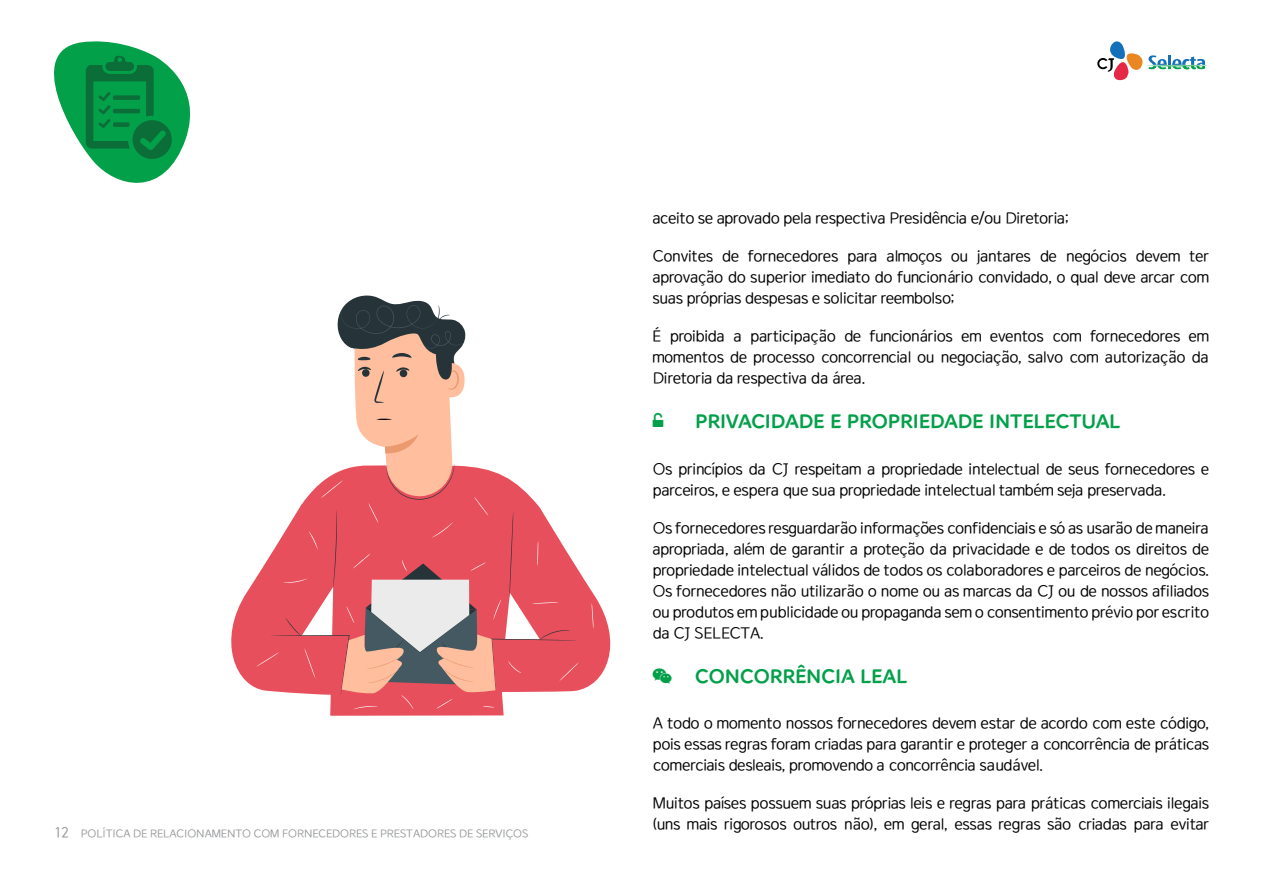
<style>
.page{position:relative;width:1263px;height:893px;background:#fff}
.page>*{position:absolute;margin:0;border:0;box-sizing:border-box;transform-origin:0 0}
.t1{font:16.5px "CJONLYONENE Wtitle OTF Bold";color:#03a04a}
.t2{font:15px/21px "CJONLYONENE Wbody OTF Regular";color:#000;text-align:justify}
.t3{font:10.5px "CJONLYONENE Wbody OTF Regular";color:#939598}
.s1{font-size:13.5px}
</style>
<div class="page">
<svg style="left:54px;top:41px;width:137px;height:142px"></svg>
<svg style="left:1097px;top:41px;width:111px;height:40px"></svg>
<svg style="left:231px;top:571px;width:380px;height:145px"></svg>
<svg style="left:591px;top:603px;width:3px;height:26px"></svg>
<svg style="left:256px;top:295px;width:323px;height:414px"></svg>
<p class="t3" style="left:54px;top:826px;width:476px"><span class="s1">12</span> POLÍTICA DE RELACIONAMENTO COM FORNECEDORES E PRESTADORES DE SERVIÇOS</p>
<p class="t2" style="left:653px;top:207px;width:418px">aceito se aprovado pela respectiva Presidência e/ou Diretoria;</p>
<p class="t2" style="left:653px;top:245px;width:558px">Convites de fornecedores para almoços ou jantares de negócios devem ter aprovação do superior imediato do funcionário convidado, o qual deve arcar com suas próprias despesas e solicitar reembolso;</p>
<p class="t2" style="left:653px;top:325px;width:558px">É proibida a participação de funcionários em eventos com fornecedores em momentos de processo concorrencial ou negociação, salvo com autorização da Diretoria da respectiva da área.</p>
<p class="t1" style="left:695px;top:409px;width:426px">PRIVACIDADE E PROPRIEDADE INTELECTUAL</p>
<p class="t2" style="left:653px;top:458px;width:558px">Os princípios da CJ respeitam a propriedade intelectual de seus fornecedores e parceiros, e espera que sua propriedade intelectual tambèm seja preservada.</p>
<p class="t2" style="left:653px;top:517px;width:558px">Os fornecedores resguardarão informações confidenciais e só as usarão de maneira apropriada, alèm de garantir a proteção da privacidade e de todos os direitos de propriedade intelectual válidos de todos os colaboradores e parceiros de negócios.<br>Os fornecedores não utilizarão o nome ou as marcas da CJ ou de nossos afiliados ou produtos em publicidade ou propaganda sem o consentimento prèvio por escrito da CJ SELECTA.</p>
<p class="t1" style="left:695px;top:664px;width:213px">CONCORRÊNCIA LEAL</p>
<p class="t2" style="left:653px;top:712px;width:558px">A todo o momento nossos fornecedores devem estar de acordo com este código, pois essas regras foram criadas para garantir e proteger a concorrência de práticas comerciais desleais, promovendo a concorrência saudável.</p>
<p class="t2" style="left:653px;top:792px;width:558px">Muitos países possuem suas próprias leis e regras para práticas comerciais ilegais (uns mais rigorosos outros não), em geral, essas regras são criadas para evitar</p>
</div>
